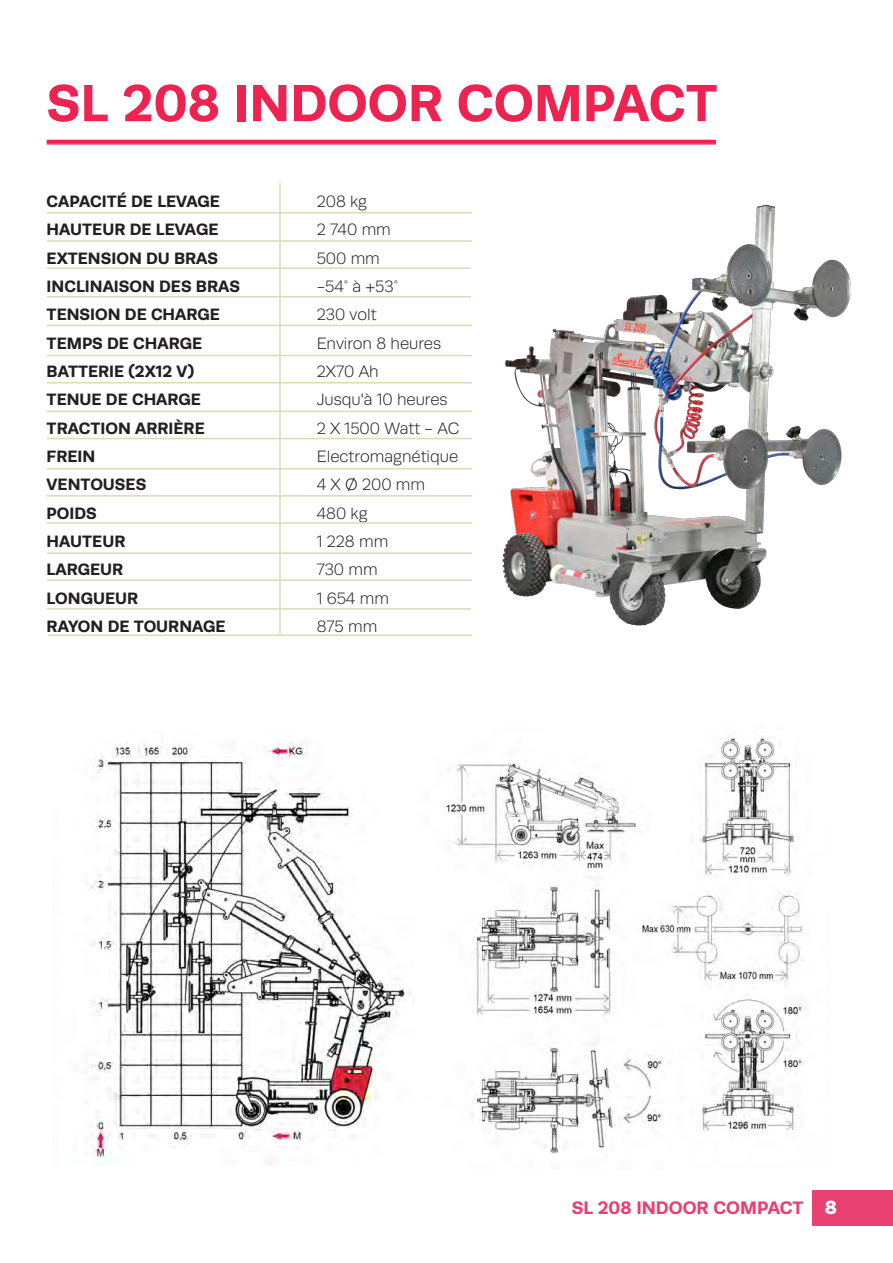
<style>
.page{position:relative;width:893px;height:1263px;background:#fff}
.page>*{position:absolute;margin:0;border:0;box-sizing:border-box;transform-origin:0 0}
.t1{font:700 52.5px "Runda";color:#ed2452}
.t2{font:900 19.2px "Runda";color:#fff}
.t3{font:700 18.15px "Runda";color:#e74071}
.Product_Description{font:700 16.5px "Runda";color:#231f20}
.Product_Description-2{font:300 16.5px "Runda";color:#231f20}
</style>
<div class="page">
<div style="left:812px;top:1190px;width:81px;height:35px;background:#e74071"></div>
<img style="left:86px;top:741px;width:325px;height:424px">
<img style="left:502px;top:204px;width:349px;height:422px">
<hr style="left:47px;top:144px;width:683px;height:1px;background:#e74071">
<svg style="left:47px;top:140px;width:669px;height:4px;background:#ed2a57"></svg>
<hr style="left:279px;top:183px;width:2px;height:452px;background:#d6ddb8">
<hr style="left:47px;top:212px;width:425px;height:1px;background:#d6ddb8">
<hr style="left:47px;top:240px;width:425px;height:2px;background:#d6ddb8">
<hr style="left:47px;top:267px;width:424px;height:2px;background:#d6ddb8">
<hr style="left:47px;top:296px;width:424px;height:1px;background:#d6ddb8">
<hr style="left:47px;top:325px;width:425px;height:1px;background:#d6ddb8">
<hr style="left:47px;top:355px;width:425px;height:1px;background:#d6ddb8">
<hr style="left:47px;top:382px;width:425px;height:1px;background:#d6ddb8">
<hr style="left:47px;top:411px;width:425px;height:1px;background:#d6ddb8">
<hr style="left:47px;top:438px;width:425px;height:1px;background:#d6ddb8">
<hr style="left:47px;top:468px;width:425px;height:1px;background:#d6ddb8">
<hr style="left:47px;top:495px;width:425px;height:2px;background:#d6ddb8">
<hr style="left:47px;top:522px;width:425px;height:2px;background:#d6ddb8">
<hr style="left:47px;top:552px;width:425px;height:2px;background:#d6ddb8">
<hr style="left:47px;top:579px;width:425px;height:2px;background:#d6ddb8">
<div style="left:716px;top:111px;width:137px;height:53px;background:#fff"></div>
<hr style="left:47px;top:608px;width:424px;height:2px;background:#d6ddb8">
<hr style="left:48px;top:634px;width:424px;height:2px;background:#d6ddb8">
<img style="left:445px;top:735px;width:361px;height:419px">
<p class="t1" style="left:47px;top:72px;width:672px">SL 208 INDOOR COMPACT</p>
<p class="Product_Description" style="left:47px;top:191px;width:175px">CAPACITÉ DE LEVAGE</p>
<p class="Product_Description-2" style="left:317px;top:192px;width:52px">208 kg</p>
<p class="Product_Description" style="left:47px;top:220px;width:173px">HAUTEUR DE LEVAGE</p>
<p class="Product_Description-2" style="left:317px;top:221px;width:76px">2 740 mm</p>
<p class="Product_Description" style="left:47px;top:248px;width:173px">EXTENSION DU BRAS</p>
<p class="Product_Description-2" style="left:317px;top:249px;width:65px">500 mm</p>
<p class="Product_Description" style="left:47px;top:276px;width:195px">INCLINAISON DES BRAS</p>
<p class="Product_Description-2" style="left:317px;top:277px;width:83px">-54° à +53°</p>
<p class="Product_Description" style="left:47px;top:305px;width:175px">TENSION DE CHARGE</p>
<p class="Product_Description-2" style="left:317px;top:306px;width:62px">230 volt</p>
<p class="Product_Description" style="left:47px;top:333px;width:157px">TEMPS DE CHARGE</p>
<p class="Product_Description-2" style="left:317px;top:334px;width:126px">Environ 8 heures</p>
<p class="Product_Description" style="left:47px;top:361px;width:149px">BATTERIE (2X12 V)</p>
<p class="Product_Description-2" style="left:317px;top:362px;width:64px">2X70 Ah</p>
<p class="Product_Description" style="left:47px;top:390px;width:156px">TENUE DE CHARGE</p>
<p class="Product_Description-2" style="left:317px;top:391px;width:133px">Jusqu'à 10 heures</p>
<p class="Product_Description" style="left:47px;top:418px;width:160px">TRACTION ARRIÈRE</p>
<p class="Product_Description-2" style="left:317px;top:419px;width:144px">2 X 1500 Watt - AC</p>
<p class="Product_Description" style="left:47px;top:446px;width:50px">FREIN</p>
<p class="Product_Description-2" style="left:317px;top:447px;width:143px">Electromagnétique</p>
<p class="Product_Description" style="left:47px;top:475px;width:101px">VENTOUSES</p>
<p class="Product_Description-2" style="left:317px;top:476px;width:110px">4 X Ø 200 mm</p>
<p class="Product_Description" style="left:47px;top:503px;width:52px">POIDS</p>
<p class="Product_Description-2" style="left:317px;top:504px;width:52px">480 kg</p>
<p class="Product_Description" style="left:47px;top:531px;width:80px">HAUTEUR</p>
<p class="Product_Description-2" style="left:317px;top:532px;width:73px">1 228 mm</p>
<p class="Product_Description" style="left:47px;top:560px;width:78px">LARGEUR</p>
<p class="Product_Description-2" style="left:317px;top:561px;width:63px">730 mm</p>
<p class="Product_Description" style="left:47px;top:588px;width:93px">LONGUEUR</p>
<p class="Product_Description-2" style="left:317px;top:589px;width:74px">1 654 mm</p>
<p class="Product_Description" style="left:47px;top:616px;width:180px">RAYON DE TOURNAGE</p>
<p class="Product_Description-2" style="left:317px;top:617px;width:62px">875 mm</p>
<p class="t3" style="left:572px;top:1197px;width:233px">SL 208 INDOOR COMPACT</p>
<p class="t2" style="left:825px;top:1196px;width:14px">8</p>
</div>
